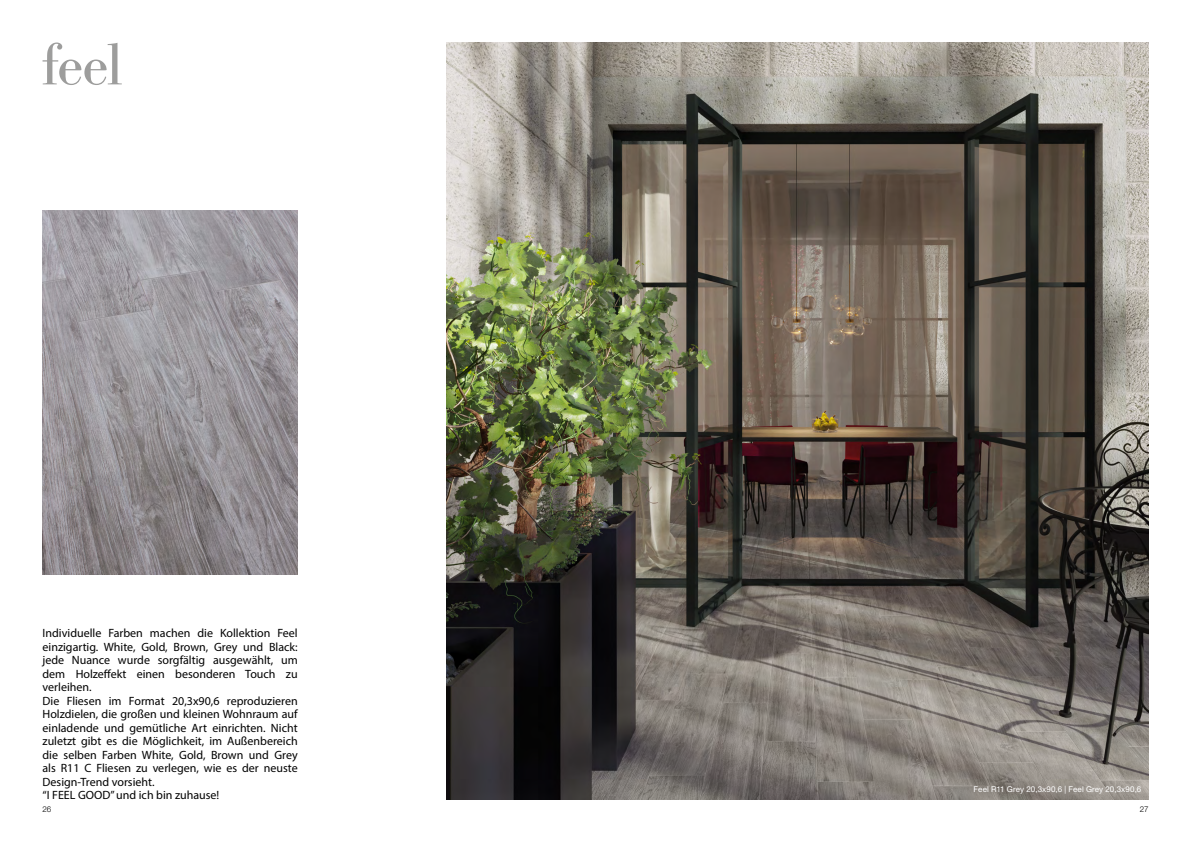
<style>
.page{position:relative;width:1191px;height:842px;background:#fff}
.page>*{position:absolute;margin:0;border:0;box-sizing:border-box;transform-origin:0 0}
.t1{font:12px/13.5px "Myriad Pro";color:#000}
.t2{font:8px "Helvetica Neue LT Std";letter-spacing:.01em;color:#fff}
.t3{font:300 8px "Helvetica Neue LT Std";color:#000}
</style>
<div class="page">
<img style="left:446px;top:43px;width:702px;height:756px">
<img style="left:43px;top:210px;width:255px;height:365px">
<svg style="left:43px;top:43px;width:79px;height:42px"></svg>
<p class="t1" style="left:43px;top:626px;width:257px">Individuelle Farben machen die Kollektion Feel einzigartig. White, Gold, Brown, Grey und Black: jede Nuance wurde sorgfältig ausgewählt, um dem Holzeffekt einen besonderen Touch zu verleihen.<br>Die Fliesen im Format 20,3x90,6 reproduzieren Holzdielen, die großen und kleinen Wohnraum auf einladende und gemütliche Art einrichten. Nicht zuletzt gibt es die Möglichkeit, im Außenbereich die selben Farben White, Gold, Brown und Grey als R11 C Fliesen zu verlegen, wie es der neuste Design-Trend vorsieht.<br>“I FEEL GOOD” und ich bin zuhause!</p>
<p class="t3" style="left:43px;top:804px;width:10px">26</p>
<p class="t3" style="left:1139px;top:804px;width:10px">27</p>
<p class="t2" style="left:973px;top:785px;width:169px">Feel R11 Grey 20,3x90,6 | Feel Grey 20,3x90,6</p>
</div>
